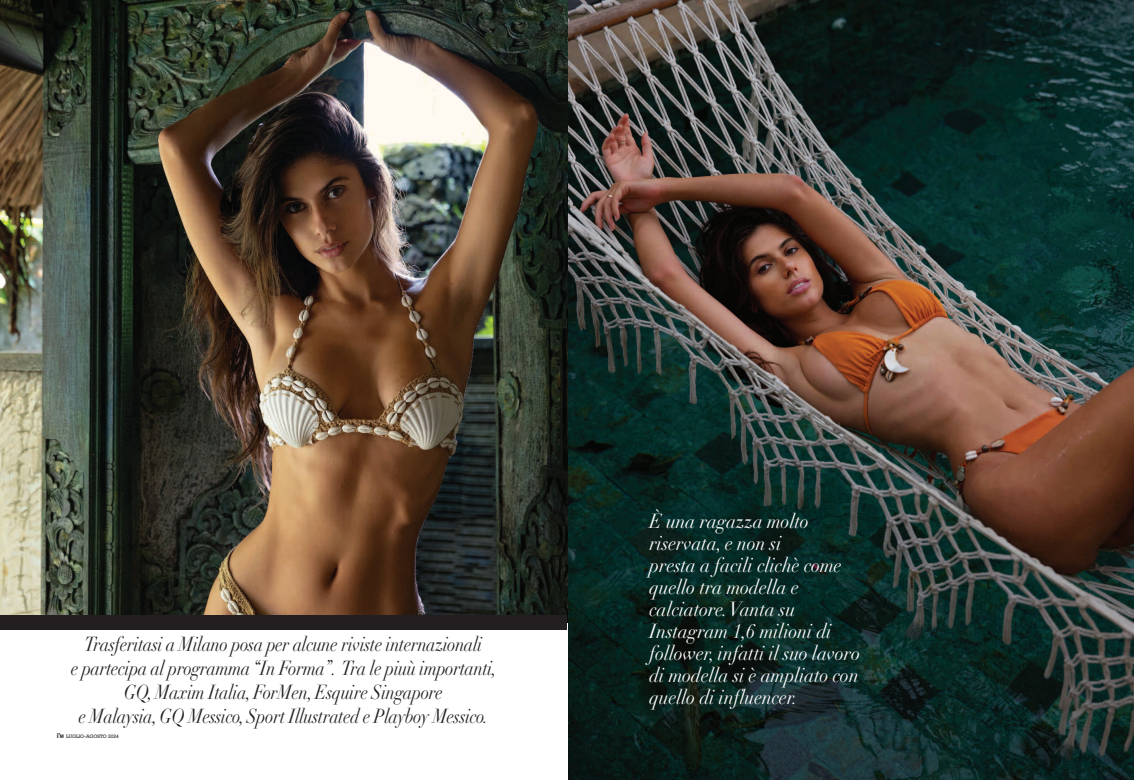
<style>
.page{position:relative;width:1134px;height:780px;background:#fff}
.page>*{position:absolute;margin:0;border:0;box-sizing:border-box;transform-origin:0 0}
.t1{font:italic 20px/24px "Didot";letter-spacing:-.015em;color:#231f20;text-align:center;scale:.85 1}
.t2{font:italic 20px/22px "Didot";color:#fff;scale:.91 1}
.t3{font:5px "Rockwell";color:#231f20}
.s1{font-family:"Arial";font-weight:700;font-size:7px}
.s2{font-family:"Arial";font-weight:700}
</style>
<div class="page">
<img style="left:0;top:0;width:567px;height:615px">
<div style="left:0;top:615px;width:567px;height:15px;background:#231f20"></div>
<img style="left:568px;top:0;width:566px;height:780px">
<p class="t1" style="left:71px;top:632px;width:502px">Trasferitasi a Milano posa per alcune riviste internazionali<br>e partecipa al programma “In Forma”. Tra le piuù importanti, GQ, Maxim Italia, ForMen, Esquire Singapore<br>e Malaysia, GQ Messico, Sport Illustrated e Playboy Messico.</p>
<p class="t3" style="left:57px;top:732px;width:64px"><span class="s1">i’</span><span class="s2">M</span> LUGLIO-AGOSTO 2024</p>
<p class="t2" style="left:649px;top:510px;width:233px">È una ragazza molto riservata, e non si<br>presta a facili clichè come quello tra modella e calciatore.Vanta su<br>Instagram 1,6 milioni di follower, infatti il suo lavoro di modella si è ampliato con quello di influencer.</p>
</div>
